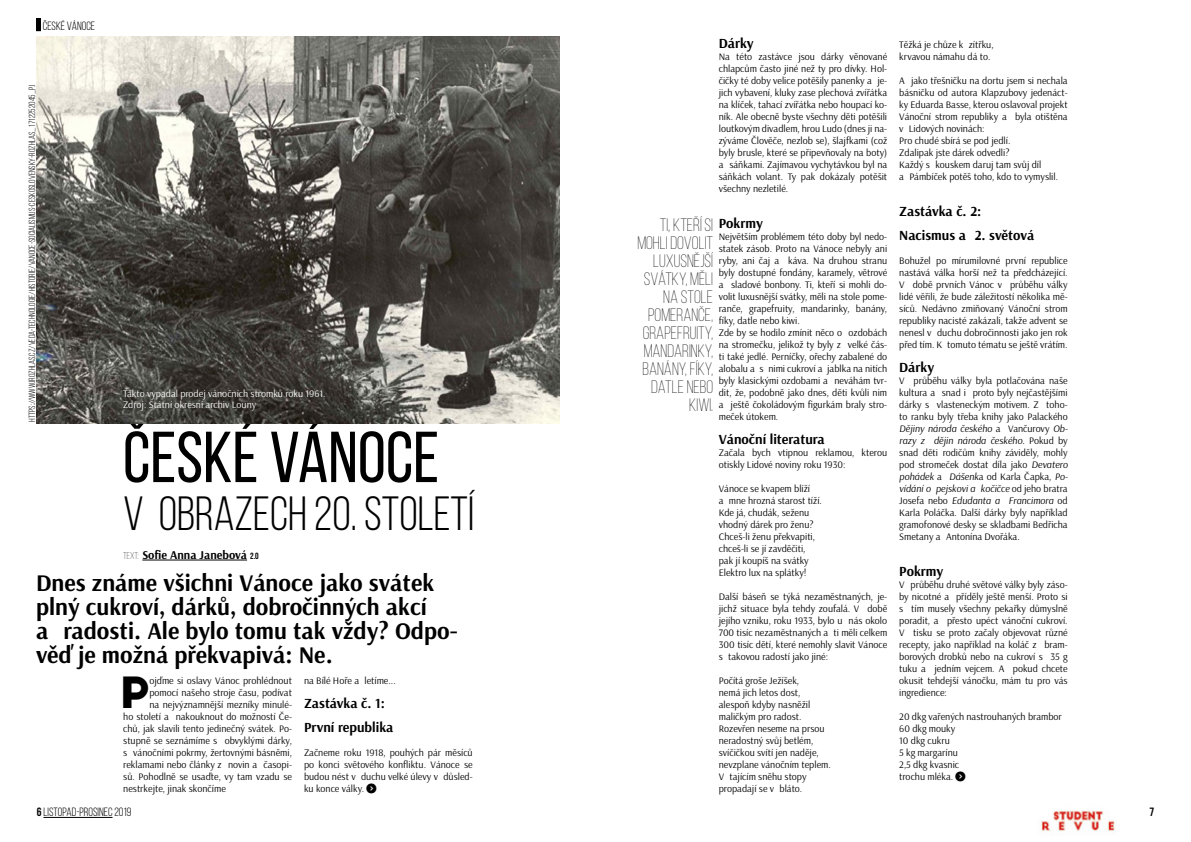
<style>
.page{position:relative;width:1191px;height:842px;background:#fff}
.page>*{position:absolute;margin:0;border:0;box-sizing:border-box;transform-origin:0 0}
.t1{font:72px "Bebas Neue";color:#000}
.t2{font:48px "Bebas Neue";color:#000}
.t3{font:42px "Big John";color:#000}
.t4{font:700 24px/24px "Arsenal";color:#000}
.t5{font:300 18px/18px "Bebas Neue";color:#000;text-align:right}
.t6{font:700 14px/24px "Arsenal";color:#000}
.t7{font:12px "Bebas Neue";color:#000}
.t8{font:700 12px "Arsenal";color:#000}
.t9{font:700 12px "Bebas Neue";color:#000}
.t10{font:10px/12px "Arsenal";color:#000}
.t11{font:10px/11.2px "Arsenal";color:#fff}
.t12{font:9px "Bebas Neue";color:#000}
.s1{font-family:"Bebas Neue";font-weight:300;font-size:10px}
.s2{font-family:"Bebas Neue";font-size:9px}
.s3{font-style:italic}
.s4{font-weight:700}
</style>
<div class="page">
<div style="left:36px;top:18px;width:5px;height:13px;background:#000"></div>
<img style="left:1037px;top:810px;width:78px;height:24px">
<hr style="left:142px;top:560px;width:105px;height:1px;background:#000">
<img style="left:36px;top:36px;width:523px;height:387px">
<hr style="left:43px;top:817px;width:69px;height:1px;background:#000">
<p class="t7" style="left:43px;top:19px;width:54px">ČESKÉ VÁNOCE</p>
<p class="t12" style="left:27px;top:422px;width:339px;rotate:-90deg">HTTPS://WWW.IROZHLAS.CZ/VEDA-TECHNOLOGIE/HISTORIE/VANOCE-SOCIALISMUS-CESKOSLOVENSKY-ROZHLAS_1712252045_PJ</p>
<p class="t11" style="left:123px;top:388px;width:204px">Takto vypadal prodej vánočních stromků roku 1961.<br>Zdroj: Státní okresní archiv Louny</p>
<h1 class="t1" style="left:123px;top:418px;width:318px">ČESKÉ VÁNOCE</h1>
<h2 class="t2" style="left:123px;top:488px;width:353px">V OBRAZECH 20. STOLETÍ</h2>
<p class="t8" style="left:123px;top:548px;width:137px"><span class="s1">TEXT:</span> Sofie Anna Janebová <span class="s2">2.O</span></p>
<h3 class="t4" style="left:36px;top:571px;width:423px">Dnes známe všichni Vánoce jako svátek plný cukroví, dárků, dobročinných akcí<br>a radosti. Ale bylo tomu tak vždy? Odpo&shy;věď je možná překvapivá: Ne.</h3>
<h3 class="t3" style="left:120px;top:674px;width:31px">P</h3>
<p class="t10" style="left:149px;top:675px;width:144px">ojďme si oslavy Vánoc prohlédnout</p>
<p class="t10" style="left:304px;top:675px;width:93px">na Bílé Hoře a letíme...</p>
<h3 class="t6" style="left:304px;top:692px;width:91px">Zastávka č. 1:<br>První republika</h3>
<p class="t10" style="left:304px;top:747px;width:170px;text-align:justify">Začneme roku 1918, pouhých pár měsíců po konci světového konfliktu. Vánoce se budou nést v duchu velké úlevy v důsled&shy;ku konce války.</p>
<p class="t10" style="left:149px;top:687px;width:144px">pomocí našeho stroje času, podívat</p>
<p class="t10" style="left:149px;top:699px;width:144px">na nejvýznamnější mezníky minulé-</p>
<p class="t10" style="left:123px;top:711px;width:170px">ho století a nakouknout do možností Če-</p>
<p class="t10" style="left:123px;top:723px;width:170px">chů, jak slavili tento jedinečný svátek. Po-</p>
<p class="t10" style="left:123px;top:735px;width:170px">stupně se seznámíme s obvyklými dárky,</p>
<p class="t10" style="left:123px;top:747px;width:170px">s vánočními pokrmy, žertovnými básněmi,</p>
<p class="t10" style="left:123px;top:759px;width:170px">reklamami nebo články z novin a časopi-</p>
<p class="t10" style="left:123px;top:771px;width:170px">sů. Pohodlně se usaďte, vy tam vzadu se</p>
<p class="t10" style="left:123px;top:783px;width:104px">nestrkejte, jinak skončíme</p>
<h3 class="t6" style="left:719px;top:32px;width:36px">Dárky</h3>
<p class="t10" style="left:719px;top:51px;width:170px;text-align:justify">Na této zastávce jsou dárky věnované chlapcům často jiné než ty pro dívky. Hol&shy;čičky té doby velice potěšily panenky a je&shy;jich vybavení, kluky zase plechová zvířátka na klíček, tahací zvířátka nebo houpací ko&shy;ník. Ale obecně byste všechny děti potěšili loutkovým divadlem, hrou Ludo (dnes ji na&shy;zýváme Člověče, nezlob se), šlajfkami (což byly brusle, které se připevňovaly na boty) a sáňkami. Zajímavou vychytávkou byl na sáňkách volant. Ty pak dokázaly potěšit všechny nezletilé.</p>
<h3 class="t6" style="left:719px;top:212px;width:46px">Pokrmy</h3>
<p class="t10" style="left:719px;top:231px;width:170px">Největším problémem této doby byl nedo&shy;statek zásob. Proto na Vánoce nebyly ani ryby, ani čaj a káva. Na druhou stranu byly dostupné fondány, karamely, větrové a sladové bonbony. Ti, kteří si mohli do&shy;volit luxusnější svátky, měli na stole pome&shy;ranče, grapefruity, mandarinky, banány, fíky, datle nebo kiwi.<br>Zde by se hodilo zmínit něco o ozdobách na stromečku, jelikož ty byly z velké čás&shy;ti také jedlé. Perníčky, ořechy zabalené do alobalu a s nimi cukroví a jablka na nitích byly klasickými ozdobami a neváhám tvr&shy;dit, že, podobně jako dnes, děti kvůli nim a ještě čokoládovým figurkám braly stro&shy;meček útokem.</p>
<h3 class="t6" style="left:719px;top:428px;width:107px">Vánoční literatura</h3>
<p class="t10" style="left:719px;top:447px;width:170px">Začala bych vtipnou reklamou, kterou otiskly Lidové noviny roku 1930:</p>
<p class="t10" style="left:719px;top:483px;width:105px">Vánoce se kvapem blíží<br>a mne hrozná starost tíží.<br>Kde já, chudák, seženu vhodný dárek pro ženu?<br>Chceš-li ženu překvapiti, chceš-li se jí zavděčiti, pak jí koupíš na svátky<br>Elektro lux na splátky!</p>
<p class="t10" style="left:719px;top:591px;width:170px;text-align:justify">Další báseň se týká nezaměstnaných, je&shy;jichž situace byla tehdy zoufalá. V době jejího vzniku, roku 1933, bylo u nás okolo 700 tisíc nezaměstnaných a ti měli celkem 300 tisíc dětí, které nemohly slavit Vánoce s takovou radostí jako jiné:</p>
<p class="t10" style="left:719px;top:675px;width:114px">Počítá groše Ježíšek,<br>nemá jich letos dost, alespoň kdyby nasněžil maličkým pro radost.<br>Rozevřen neseme na prsou neradostný svůj betlém, svíčičkou svítí jen naděje, nevzplane vánočním teplem.<br>V tajícím sněhu stopy propadají se v bláto.</p>
<h3 class="t5" style="left:637px;top:216px;width:77px">TI, KTEŘÍ SI<br>MOHLI DOVOLIT<br>LUXUSNĚJŠÍ<br>SVÁTKY, MĚLI<br>NA STOLE<br>POMERANČE,<br>GRAPEFRUITY,<br>MANDARINKY,<br>BANÁNY, FÍKY,<br>DATLE NEBO<br>KIWI.</h3>
<p class="t10" style="left:899px;top:39px;width:96px">Těžká je chůze k zítřku, krvavou námahu dá to.</p>
<p class="t10" style="left:899px;top:75px;width:170px">A jako třešničku na dortu jsem si nechala básničku od autora Klapzubovy jedenáct&shy;ky Eduarda Basse, kterou oslavoval projekt Vánoční strom republiky a byla otištěna v Lidových novinách:<br>Pro chudé sbírá se pod jedlí.<br>Zdalipak jste dárek odvedli?<br>Každý s kouskem daruj tam svůj díl<br>a Pámbíček potěš toho, kdo to vymyslil.</p>
<h3 class="t6" style="left:899px;top:200px;width:136px">Zastávka č. 2:<br>Nacismus a 2. světová</h3>
<p class="t10" style="left:899px;top:255px;width:170px;text-align:justify">Bohužel po mírumilovné první republice nastává válka horší než ta předcházející.<br>V době prvních Vánoc v průběhu války lidé věřili, že bude záležitostí několika mě&shy;síců. Nedávno zmiňovaný Vánoční strom republiky nacisté zakázali, takže advent se nenesl v duchu dobročinnosti jako jen rok před tím. K tomuto tématu se ještě vrátím.</p>
<h3 class="t6" style="left:899px;top:356px;width:36px">Dárky</h3>
<p class="t10" style="left:899px;top:375px;width:170px;text-align:justify">V průběhu války byla potlačována naše kultura a snad i proto byly nejčastějšími dárky s vlasteneckým motivem. Z toho&shy;to ranku byly třeba knihy jako Palackého <span class="s3">Dějiny národa českého</span> a Vančurovy <span class="s3">Ob&shy;razy z dějin národa českého.</span> Pokud by snad děti rodičům knihy záviděly, mohly pod stromeček dostat díla jako <span class="s3">Devatero pohádek</span> a <span class="s3">Dášenk</span>a od Karla Čapka, <span class="s3">Po&shy;vídání o pejskovi a kočičce</span> od jeho bratra Josefa nebo <span class="s3">Edudanta a Francimora</span> od Karla Poláčka. Další dárky byly například gramofonové desky se skladbami Bedřicha Smetany a Antonína Dvořáka.</p>
<h3 class="t6" style="left:899px;top:560px;width:46px">Pokrmy</h3>
<p class="t10" style="left:899px;top:579px;width:170px;text-align:justify">V průběhu druhé světové války byly záso&shy;by nicotné a příděly ještě menší. Proto si s tím musely všechny pekařky důmyslně poradit, a přesto upéct vánoční cukroví.<br>V tisku se proto začaly objevovat různé recepty, jako například na koláč z bram&shy;borových drobků nebo na cukroví s 35 g tuku a jedním vejcem. A pokud chcete okusit tehdejší vánočku, mám tu pro vás ingredience:</p>
<p class="t10" style="left:899px;top:711px;width:164px">20 dkg vařených nastrouhaných brambor<br>60 dkg mouky<br>10 dkg cukru<br>5 kg margarínu<br>2,5 dkg kvasnic<br>trochu mléka.</p>
<p class="t7" style="left:37px;top:805px;width:96px"><span class="s4">6</span> LISTOPAD-PROSINEC 2019</p>
<p class="t9" style="left:1149px;top:805px;width:6px">7</p>
</div>
